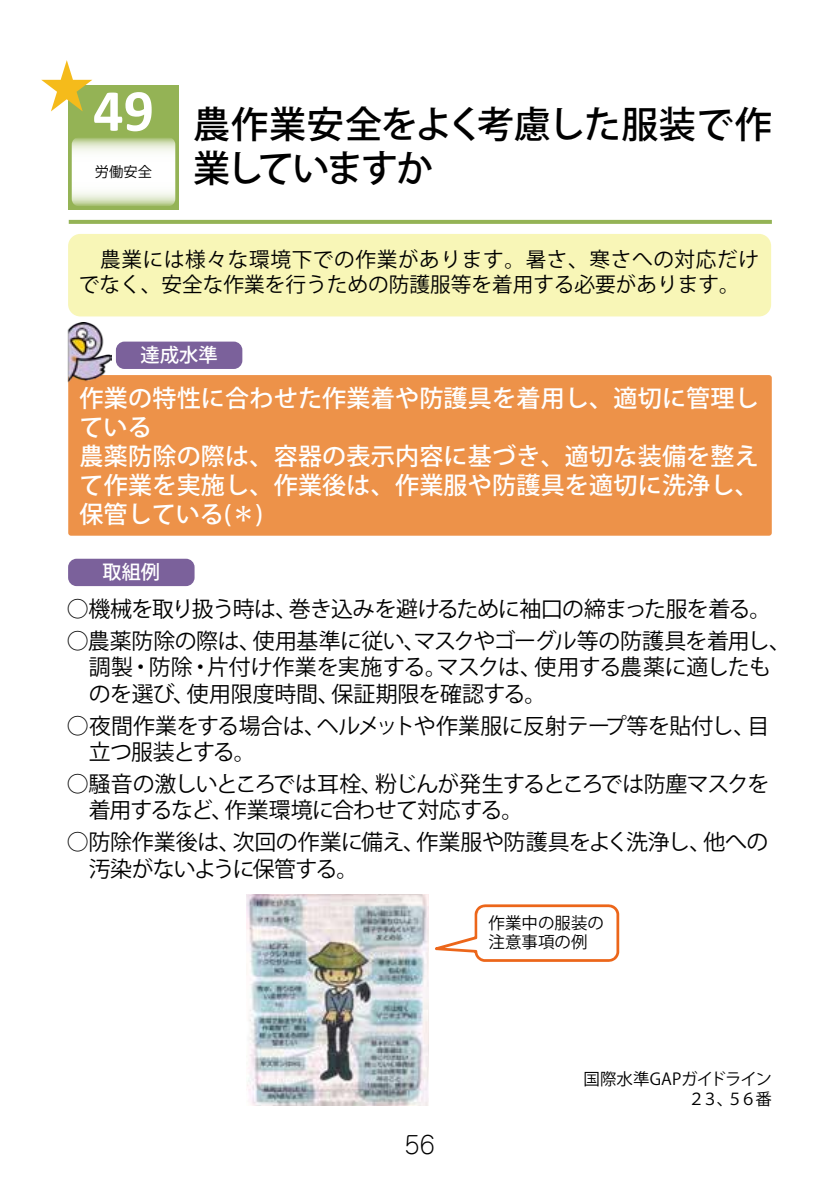
<style>
.page{position:relative;width:840px;height:1191px;background:#fff}
.page>*{position:absolute;margin:0;border:0;box-sizing:border-box;transform-origin:0 0}
.t1{font:700 60px "Calibri";color:#fff}
.t2{font:500 37px/44px "Koz Go Pro";letter-spacing:-.045em;color:#000}
.t3{font:500 24px/28.8px "Koz Go Pro";letter-spacing:.01em;color:#fff}
.t4{font:300 24px "Jun 101 Pro";color:#000}
.t5{font:22px/26.2px "Koz Go Pro";letter-spacing:-.025em;color:#000}
.t6{font:20.6px/24.8px "Koz Go Pro";color:#000}
.t7{font:500 19.2px "Koz Go Pro";color:#fff}
.t8{font:16.4px/19.8px "Koz Go Pro";letter-spacing:-.05em;color:#000;text-align:right}
.t9{font:16.4px/19.8px "Koz Go Pro";letter-spacing:.005em;color:#000}
.t10{font:14.2px "Koz Go Pro";color:#000}
</style>
<div class="page">
<div style="left:68px;top:375px;width:703px;height:161px;background:#ed9249;border-radius:3px"></div>
<div style="left:68px;top:234px;width:702px;height:82px;background:#f8f6b7;border-radius:12px"></div>
<div style="left:68px;top:559px;width:126px;height:27px;background:#7b619b;border-radius:9px"></div>
<div style="left:116px;top:341px;width:126px;height:28px;background:#7b619b;border-radius:9px"></div>
<img style="left:67px;top:323px;width:45px;height:64px">
<img style="left:247px;top:894px;width:181px;height:212px">
<svg style="left:435px;top:904px;width:184px;height:58px"></svg>
<div style="left:68px;top:85px;width:111px;height:125px;background:#94b355"></div>
<svg style="left:72px;top:138px;width:103px;height:68px;background:#eef3e5"></svg>
<svg style="left:69px;top:220px;width:702px;height:4px;background:#97b55a"></svg>
<svg style="left:41px;top:60px;width:51px;height:51px"></svg>
<h1 class="t1" style="left:93px;top:68px;width:62px">49</h1>
<p class="t10" style="left:95px;top:163px;width:59px">労働安全</p>
<h2 class="t2" style="left:193px;top:104px;width:580px">農作業安全をよく考慮した服装で作業していますか</h2>
<p class="t6" style="left:79px;top:248px;width:681px">　農業には様々な環境下での作業があります。暑さ、寒さへの対応だけでなく、安全な作業を行うための防護服等を着用する必要があります。</p>
<p class="t7" style="left:140px;top:343px;width:78px">達成水準</p>
<p class="t3" style="left:80px;top:385px;width:680px">作業の特性に合わせた作業着や防護具を着用し、適切に管理している<br>農薬防除の際は、容器の表示内容に基づき、適切な装備を整えて作業を実施し、作業後は、作業服や防護具を適切に洗浄し、保管している(＊)</p>
<p class="t7" style="left:102px;top:560px;width:59px">取組例</p>
<p class="t5" style="left:67px;top:596px;width:705px">○機械を取り扱う時は、巻き込みを避けるために袖口の締まった服を着る。</p>
<p class="t5" style="left:89px;top:628px;width:703px;text-indent:-22px">○農薬防除の際は、使用基準に従い、マスクやゴーグル等の防護具を着用し、調製・防除・片付け作業を実施する。マスクは、使用する農薬に適したものを選び、使用限度時間、保証期限を確認する。</p>
<p class="t5" style="left:89px;top:713px;width:681px;text-indent:-22px">○夜間作業をする場合は、ヘルメットや作業服に反射テープ等を貼付し、目立つ服装とする。</p>
<p class="t5" style="left:89px;top:771px;width:681px;text-indent:-22px">○騒音の激しいところでは耳栓、粉じんが発生するところでは防塵マスクを着用するなど、作業環境に合わせて対応する。</p>
<p class="t5" style="left:89px;top:829px;width:680px;text-indent:-22px">○防除作業後は、次回の作業に備え、作業服や防護具をよく洗浄し、他への汚染がないように保管する。</p>
<p class="t9" style="left:488px;top:913px;width:117px">作業中の服装の注意事項の例</p>
<p class="t4" style="left:404px;top:1125px;width:32px">56</p>
<p class="t8" style="left:583px;top:1069px;width:190px">国際水準GAPガイドライン<br>２３、５６番</p>
</div>
